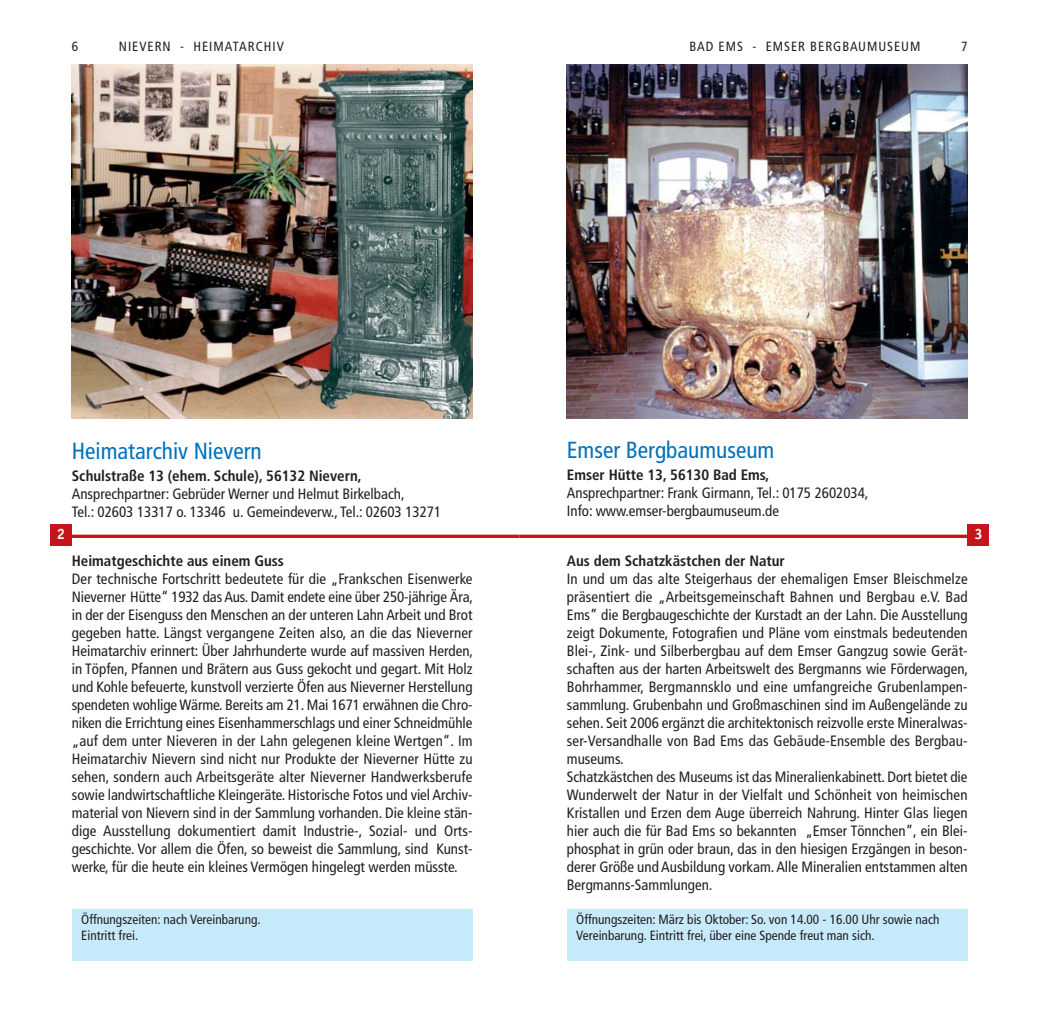
<style>
.page{position:relative;width:1040px;height:1026px;background:#fff}
.page>*{position:absolute;margin:0;border:0;box-sizing:border-box;transform-origin:0 0}
.t1{font:condensed 23.28px "Frutiger";color:#0071bc}
.t2{font:condensed 15.05px/18px "Frutiger";color:#231f20}
.t3{font:700 condensed 15.05px "Frutiger";color:#231f20}
.t4{font:700 15.05px "Officina Serif";color:#fff}
.t5{font:condensed 13.3px/15.9px "Frutiger";color:#231f20}
.t6{font:condensed 13.3px "Frutiger";letter-spacing:.075em;color:#231f20}
</style>
<div class="page">
<div style="left:72px;top:908px;width:400px;height:52px;background:#c7eafb"></div>
<img style="left:72px;top:65px;width:400px;height:353px">
<svg style="left:71px;top:534px;width:448px;height:4px;background:#cd3b41"></svg>
<div style="left:50px;top:524px;width:21px;height:21px;background:#c4151c"></div>
<div style="left:567px;top:908px;width:400px;height:52px;background:#c7eafb"></div>
<img style="left:567px;top:65px;width:400px;height:353px">
<svg style="left:519px;top:534px;width:448px;height:4px;background:#cd3b41"></svg>
<div style="left:967px;top:524px;width:22px;height:21px;background:#c4151c"></div>
<p class="t5" style="left:72px;top:40px;width:8px">6</p>
<p class="t6" style="left:119px;top:41px;width:166px">NIEVERN - HEIMATARCHIV</p>
<p class="t6" style="left:689px;top:41px;width:232px">BAD EMS - EMSER BERGBAUMUSEUM</p>
<p class="t5" style="left:961px;top:40px;width:8px">7</p>
<h1 class="t1" style="left:72px;top:442px;width:191px">Heimatarchiv Nievern</h1>
<p class="t3" style="left:72px;top:470px;width:291px">Schulstraße 13 (ehem. Schule), 56132 Nievern,</p>
<p class="t2" style="left:72px;top:486px;width:371px">Ansprechpartner: Gebrüder Werner und Helmut Birkelbach,<br>Tel.: 02603 13317 o. 13346 u. Gemeindeverw., Tel.: 02603 13271</p>
<p class="t4" style="left:57px;top:525px;width:10px">2</p>
<p class="t3" style="left:72px;top:555px;width:214px">Heimatgeschichte aus einem Guss</p>
<p class="t2" style="left:72px;top:571px;width:403px;text-align:justify">Der technische Fort schritt bedeutete für die „Frankschen Eisen werke Nieverner Hütte“ 1932 das Aus. Damit endete eine über 250-jährige Ära, in der der Eisenguss den Menschen an der unteren Lahn Arbeit und Brot gegeben hatte. Längst vergangene Zeiten also, an die das Nieverner Heimatarchiv erinnert: Über Jahrhunderte wurde auf massiven Herden, in Töpfen, Pfannen und Brätern aus Guss gekocht und gegart. Mit Holz und Kohle befeuerte, kunstvoll verzierte Öfen aus Nieverner Herstellung spendeten wohlige Wärme. Bereits am 21. Mai 1671 erwähnen die Chro&shy;niken die Errichtung eines Eisenhammerschlags und einer Schneidmühle „auf dem unter Nieveren in der Lahn gelegenen kleine Wertgen“. Im Heimatarchiv Nievern sind nicht nur Produkte der Nieverner Hütte zu sehen, sondern auch Arbeitsgeräte alter Nieverner Handwerksberufe sowie landwirtschaftliche Kleingeräte. Historische Fotos und viel Archiv - material von Nievern sind in der Sammlung vorhanden. Die kleine stän&shy;dige Ausstellung dokumentiert damit Industrie-, Sozial- und Orts&shy;geschichte. Vor allem die Öfen, so beweist die Sammlung, sind Kunst&shy;werke, für die heute ein kleines Vermögen hingelegt werden müsste.</p>
<p class="t5" style="left:81px;top:911px;width:181px">Öffnungszeiten: nach Vereinbarung.<br>Eintritt frei.</p>
<h1 class="t1" style="left:567px;top:440px;width:209px">Emser Bergbaumuseum</h1>
<p class="t3" style="left:567px;top:468px;width:204px">Emser Hütte 13, 56130 Bad Ems,</p>
<p class="t2" style="left:567px;top:484px;width:303px">Ansprechpartner: Frank Girmann, Tel.: 0175 2602034,<br>Info: www.emser-bergbaumuseum.de</p>
<p class="t4" style="left:974px;top:525px;width:10px">3</p>
<p class="t3" style="left:567px;top:555px;width:219px">Aus dem Schatzkästchen der Natur</p>
<p class="t2" style="left:567px;top:571px;width:403px">In und um das alte Steigerhaus der ehemaligen Emser Bleischmelze präsentiert die „Arbeitsgemeinschaft Bahnen und Bergbau e.V. Bad Ems” die Bergbaugeschichte der Kurstadt an der Lahn. Die Ausstellung zeigt Dokumente, Fotografien und Pläne vom einstmals bedeutenden Blei-, Zink- und Silberbergbau auf dem Emser Gangzug sowie Gerät&shy;schaften aus der harten Arbeitswelt des Bergmanns wie Förderwagen, Bohr hammer, Bergmannsklo und eine umfangreiche Gruben lampen - sammlung. Grubenbahn und Großmaschinen sind im Außengelände zu sehen. Seit 2006 ergänzt die architektonisch reizvolle erste Mineralwas&shy;ser-Versandhalle von Bad Ems das Gebäude-Ensemble des Bergbau - museums.<br>Schatzkästchen des Museums ist das Mineralienkabinett. Dort bietet die Wunderwelt der Natur in der Vielfalt und Schönheit von heimischen Kristallen und Erzen dem Auge überreich Nahrung. Hinter Glas liegen hier auch die für Bad Ems so bekannten „Emser Tönnchen”, ein Blei&shy;phosphat in grün oder braun, das in den hiesigen Erzgängen in beson&shy;derer Größe und Ausbildung vorkam. Alle Mineralien entstammen alten Bergmanns-Sammlungen.</p>
<p class="t5" style="left:576px;top:911px;width:365px">Öffnungszeiten: März bis Oktober: So. von 14.00 - 16.00 Uhr sowie nach<br>Vereinbarung. Eintritt frei, über eine Spende freut man sich.</p>
</div>
